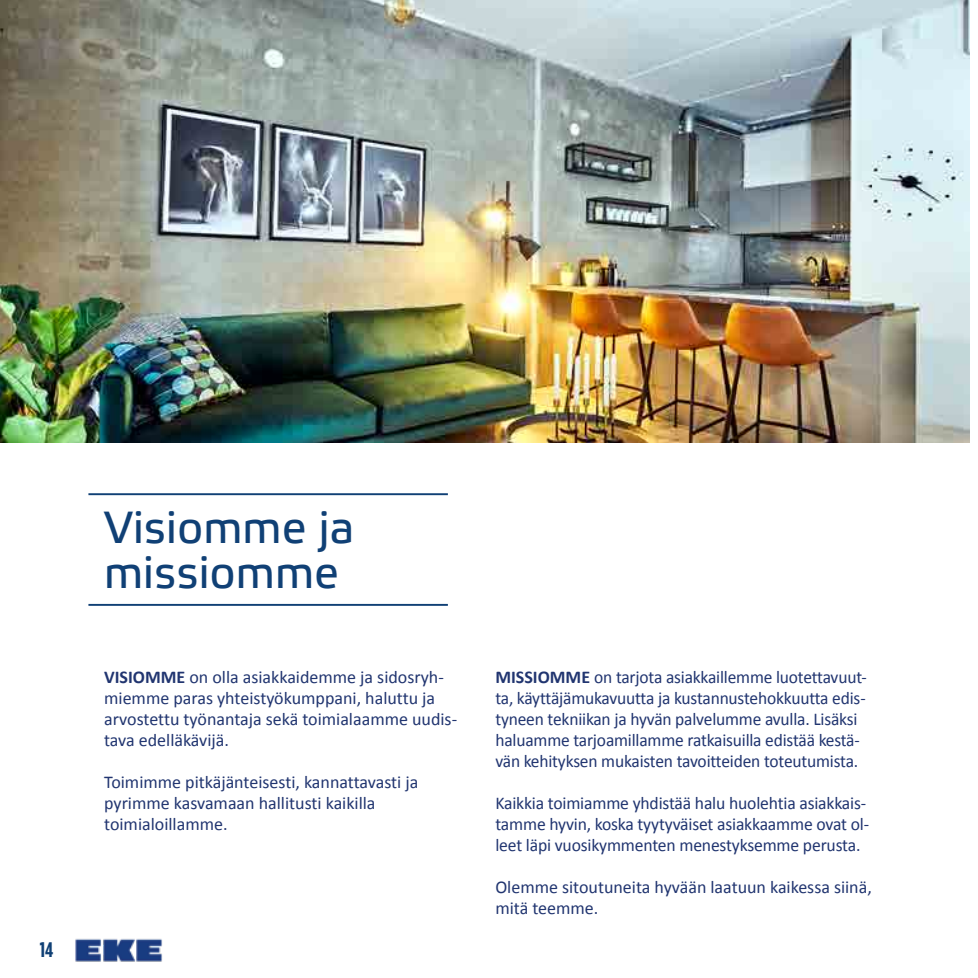
<style>
.page{position:relative;width:978px;height:978px;background:#fff}
.page>*{position:absolute;margin:0;border:0;box-sizing:border-box;transform-origin:0 0}
.t1{font:45px/45px "Etelka Text Pro";color:#104075}
.t2{font:700 21px "Gotham Condensed";color:#104075}
.t3{font:18px/21px "Calibri";letter-spacing:-.01em;color:#213570}
.s1{font-weight:700}
</style>
<div class="page">
<img style="left:0;top:0;width:969px;height:442px">
<hr style="left:88px;top:493px;width:360px;height:2px;background:#104075">
<hr style="left:88px;top:604px;width:360px;height:2px;background:#104075">
<img style="left:75px;top:938px;width:88px;height:24px">
<p class="t2" style="left:40px;top:937px;width:15px">14</p>
<h1 class="t1" style="left:104px;top:508px;width:252px">Visiomme ja missiomme</h1>
<p class="t3" style="left:104px;top:667px;width:355px"><span class="s1">VISIOMME</span> on olla asiakkaidemme ja sidosryh&shy;miemme paras yhteistyökumppani, haluttu ja arvostettu työnantaja sekä toimialaamme uudis&shy;tava edelläkävijä.</p>
<p class="t3" style="left:104px;top:772px;width:316px">Toimimme pitkäjänteisesti, kannattavasti ja pyrimme kasvamaan hallitusti kaikilla toimialoillamme.</p>
<p class="t3" style="left:495px;top:667px;width:373px"><span class="s1">MISSIOMME</span> on tarjota asiakkaillemme luotettavuut&shy;ta, käyttäjämukavuutta ja kustannustehokkuutta edis&shy;tyneen tekniikan ja hyvän palvelumme avulla. Lisäksi haluamme tarjoamillamme ratkaisuilla edistää kestä&shy;vän kehityksen mukaisten tavoitteiden toteutumista.</p>
<p class="t3" style="left:495px;top:793px;width:375px">Kaikkia toimiamme yhdistää halu huolehtia asiakkais&shy;tamme hyvin, koska tyytyväiset asiakkaamme ovat ol&shy;leet läpi vuosikymmenten menestyksemme perusta.</p>
<p class="t3" style="left:495px;top:877px;width:378px">Olemme sitoutuneita hyvään laatuun kaikessa siinä, mitä teemme.</p>
</div>
